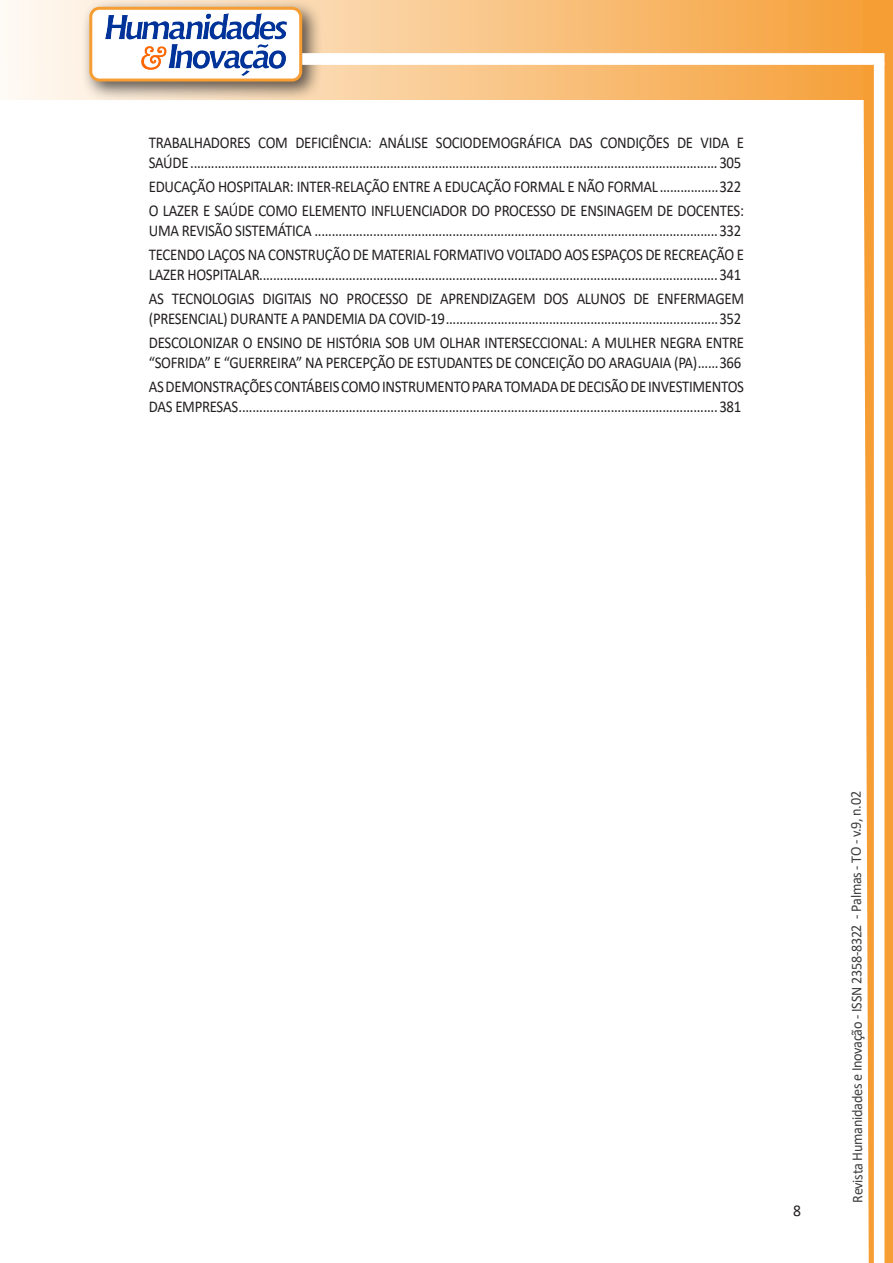
<style>
.page{position:relative;width:893px;height:1263px;background:#fff}
.page>*{position:absolute;margin:0;border:0;box-sizing:border-box;transform-origin:0 0}
.texto{font:16.5px/19.8px "Calibri";letter-spacing:-.02em;color:#231f20;scale:.9 1}
.texto-2{font:16.5px "Calibri";letter-spacing:-.02em;color:#231f20;scale:.95 1}
.t1{font:15px "Calibri";letter-spacing:-.025em;color:#3e3e3f;scale:.95 1}
</style>
<div class="page">
<svg style="left:5px;top:0;width:858px;height:100px;background:#f9c484"></svg>
<div style="left:81px;top:0;width:241px;height:102px;background:#231f20;opacity:.75"></div>
<div style="left:91px;top:8px;width:210px;height:72px;background:#fff;border-radius:9px"></div>
<div style="left:89px;top:7px;width:213px;height:75px;border:3px solid #f69e34;border-radius:9px"></div>
<div style="left:302px;top:53px;width:582px;height:12px;background:#fff;border:2px solid #fff"></div>
<svg style="left:863px;top:0;width:30px;height:1263px"></svg>
<img style="left:105px;top:13px;width:181px;height:62px">
<p class="texto" style="left:149px;top:133px;width:663px">TRABALHADORES COM DEFICIÊNCIA: ANÁLISE SOCIODEMOGRÁFICA DAS CONDIÇÕES DE VIDA E<br>SAÚDE.........................................................................................................................................................305</p>
<p class="texto" style="left:149px;top:176px;width:660px">EDUCAÇÃO HOSPITALAR: INTER-RELAÇÃO ENTRE A EDUCAÇÃO FORMAL E NÃO FORMAL .................322</p>
<p class="texto" style="left:149px;top:201px;width:663px">O LAZER E SAÚDE COMO ELEMENTO INFLUENCIADOR DO PROCESSO DE ENSINAGEM DE DOCENTES:<br>UMA REVISÃO SISTEMÁTICA .....................................................................................................................332</p>
<p class="texto" style="left:149px;top:244px;width:663px">TECENDO LAÇOS NA CONSTRUÇÃO DE MATERIAL FORMATIVO VOLTADO AOS ESPAÇOS DE RECREAÇÃO E<br>LAZER HOSPITALAR.....................................................................................................................................341</p>
<p class="texto" style="left:149px;top:288px;width:663px">AS TECNOLOGIAS DIGITAIS NO PROCESSO DE APRENDIZAGEM DOS ALUNOS DE ENFERMAGEM (PRESENCIAL) DURANTE A PANDEMIA DA COVID-19...............................................................................352</p>
<p class="texto" style="left:149px;top:332px;width:663px">DESCOLONIZAR O ENSINO DE HISTÓRIA SOB UM OLHAR INTERSECCIONAL: A MULHER NEGRA ENTRE “SOFRIDA” E “GUERREIRA” NA PERCEPÇÃO DE ESTUDANTES DE CONCEIÇÃO DO ARAGUAIA (PA)......366</p>
<p class="texto" style="left:149px;top:376px;width:663px">AS DEMONSTRAÇÕES CONTÁBEIS COMO INSTRUMENTO PARA TOMADA DE DECISÃO DE INVESTIMENTOS<br>DAS EMPRESAS...........................................................................................................................................381</p>
<p class="texto-2" style="left:793px;top:1199px;width:10px">8</p>
<p class="t1" style="left:846px;top:1203px;width:435px;rotate:-90deg">Revista Humanidades e Inovação - ISSN 2358-8322 - Palmas - TO - v.9, n.02</p>
</div>
